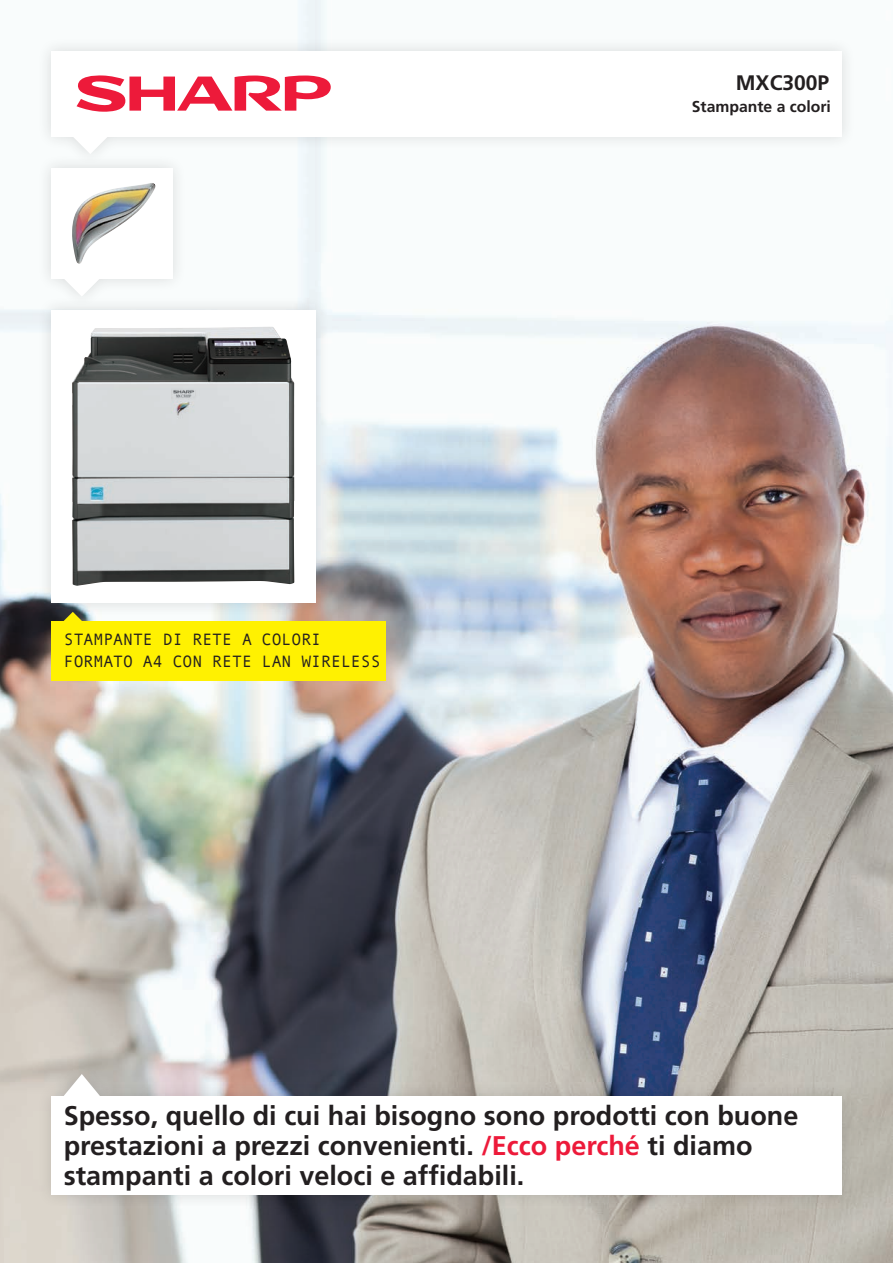
<style>
.page{position:relative;width:893px;height:1263px;background:#fff}
.page>*{position:absolute;margin:0;border:0;box-sizing:border-box;transform-origin:0 0}
.t1{font:700 27px/30px "Frutiger";color:#231f20}
.Product_Sub{font:700 21px "Frutiger";color:#231f20}
.t2{font:16.5px/22.5px "Andale Mono";color:#231f20}
.Product_Sub-2{font:700 15.75px "Frutiger";color:#231f20}
.s1{color:#ed1a3a}
</style>
<div class="page">
<img style="left:0;top:0;width:893px;height:1263px">
<div style="left:36px;top:296px;width:293px;height:320px;background:#231f20;opacity:.15"></div>
<div style="left:51px;top:310px;width:265px;height:293px;background:#fff"></div>
<div style="left:36px;top:153px;width:150px;height:156px;background:#f5f8f8"></div>
<svg style="left:64px;top:279px;width:36px;height:11px"></svg>
<div style="left:51px;top:168px;width:121px;height:111px;background:#fff"></div>
<div style="left:36px;top:36px;width:819px;height:130px;background:#f7fafa"></div>
<div style="left:51px;top:51px;width:791px;height:85px;background:#fff"></div>
<svg style="left:72px;top:137px;width:36px;height:15px"></svg>
<svg style="left:77px;top:75px;width:254px;height:37px"></svg>
<div style="left:36px;top:1059px;width:819px;height:147px;background:#231f20;opacity:.15"></div>
<div style="left:51px;top:1096px;width:791px;height:99px;background:#fff"></div>
<svg style="left:64px;top:1074px;width:36px;height:22px"></svg>
<div style="left:51px;top:621px;width:334px;height:59px;background:#fff101"></div>
<svg style="left:64px;top:612px;width:18px;height:9px"></svg>
<img style="left:72px;top:183px;width:84px;height:81px">
<img style="left:72px;top:327px;width:223px;height:259px">
<p class="t2" style="left:64px;top:627px;width:318px">STAMPANTE DI RETE A COLORI<br>FORMATO A4 CON RETE LAN WIRELESS</p>
<p class="Product_Sub" style="left:736px;top:71px;width:95px">MXC300P</p>
<p class="Product_Sub-2" style="left:692px;top:98px;width:141px">Stampante a colori</p>
<p class="t1" style="left:64px;top:1100px;width:736px">Spesso, quello di cui hai bisogno sono prodotti con buone prestazioni a prezzi convenienti. <span class="s1">/Ecco perché</span> ti diamo stampanti a colori veloci e affidabili.</p>
</div>
